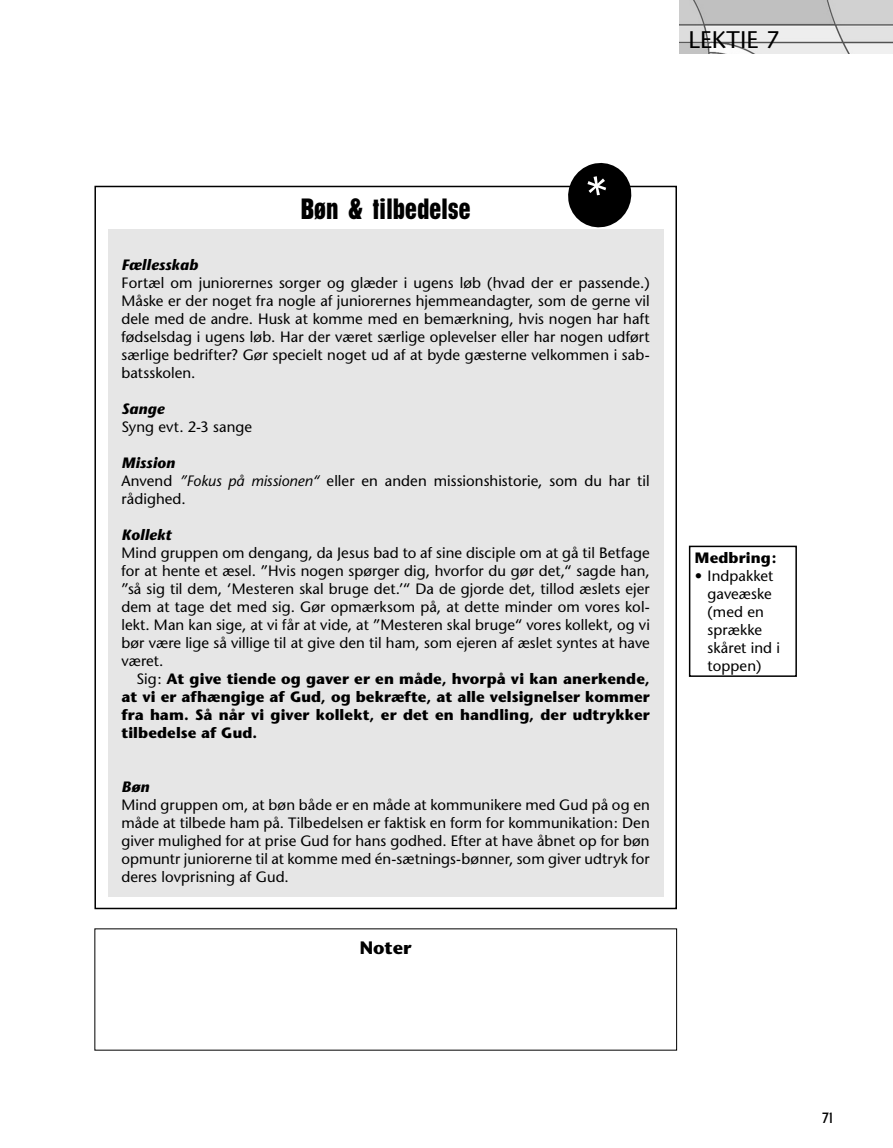
<style>
.page{position:relative;width:893px;height:1148px;background:#fff}
.page>*{position:absolute;margin:0;border:0;box-sizing:border-box;transform-origin:0 0}
.t1{font:700 condensed 27px "Placard";color:#000}
.t2{font:24px "Stone Sans";color:#000}
.t3{font:700 18px "Stone Sans";color:#000}
.t4{font:15px/18px "Stone Sans";letter-spacing:.005em;color:#000;text-align:justify}
.t5{font:700 15px/18px "Stone Sans";letter-spacing:.01em;color:#000;text-align:justify}
.t6{font:italic 700 15px "Stone Sans";letter-spacing:.01em;color:#000}
.t7{font:700 15px "New Garden";color:#000}
.s1{font-weight:700;font-style:italic}
.s2{font-style:italic}
.s3{font-weight:400}
</style>
<div class="page">
<img style="left:679px;top:0;width:214px;height:54px">
<div style="left:108px;top:229px;width:555px;height:668px;background:#e6e6e6"></div>
<div style="left:689px;top:546px;width:108px;height:131px;border:2px solid #000"></div>
<svg style="left:565px;top:162px;width:69px;height:66px"></svg>
<h2 class="t2" style="left:688px;top:30px;width:93px">LEKTIE 7</h2>
<h1 class="t1" style="left:301px;top:198px;width:172px">Bøn &amp; tilbedelse</h1>
<p class="t6" style="left:121px;top:259px;width:78px">Fællesskab</p>
<p class="t4" style="left:121px;top:275px;width:530px">Fortæl om juniorernes sorger og glæder i ugens løb (hvad der er passende.)<br>Måske er der noget fra nogle af juniorernes hjemmeandagter, som de gerne vil dele med de andre. Husk at komme med en bemærkning, hvis nogen har haft fødselsdag i ugens løb. Har der været særlige oplevelser eller har nogen udført særlige bedrifter? Gør specielt noget ud af at byde gæsterne velkommen i sab&shy;batsskolen.</p>
<p class="t6" style="left:121px;top:403px;width:45px">Sange</p>
<p class="t4" style="left:121px;top:419px;width:132px">Syng evt. 2-3 sange</p>
<p class="t4" style="left:121px;top:455px;width:530px;text-align:left"><span class="s1">Mission<br></span>Anvend <span class="s2">”Fokus på missionen“</span> eller en anden missionshistorie, som du har til rådighed.</p>
<p class="t6" style="left:121px;top:529px;width:52px">Kollekt</p>
<p class="t4" style="left:121px;top:545px;width:530px">Mind gruppen om dengang, da Jesus bad to af sine disciple om at gå til Betfage for at hente et æsel. ”Hvis nogen spørger dig, hvorfor du gør det,“ sagde han, ”så sig til dem, ‘Mesteren skal bruge det.’“ Da de gjorde det, tillod æslets ejer dem at tage det med sig. Gør opmærksom på, at dette minder om vores kol&shy;lekt. Man kan sige, at vi får at vide, at ”Mesteren skal bruge“ vores kollekt, og vi bør være lige så villige til at give den til ham, som ejeren af æslet syntes at have været.</p>
<p class="t5" style="left:121px;top:671px;width:530px;text-indent:15px"><span class="s3">Sig:</span> At give tiende og gaver er en måde, hvorpå vi kan anerkende, at vi er afhængige af Gud, og bekræfte, at alle velsignelser kommer fra ham. Så når vi giver kollekt, er det en handling, der udtrykker tilbedelse af Gud.</p>
<p class="t6" style="left:121px;top:781px;width:29px">Bøn</p>
<p class="t4" style="left:121px;top:797px;width:530px">Mind gruppen om, at bøn både er en måde at kommunikere med Gud på og en måde at tilbede ham på. Tilbedelsen er faktisk en form for kommunikation: Den giver mulighed for at prise Gud for hans godhed. Efter at have åbnet op for bøn opmuntr juniorerne til at komme med én-sætnings-bønner, som giver udtryk for deres lovprisning af Gud.</p>
<p class="t3" style="left:360px;top:941px;width:53px">Noter</p>
<p class="t5" style="left:695px;top:550px;width:83px">Medbring:</p>
<p class="t4" style="left:708px;top:568px;width:74px;text-align:left;text-indent:-13px">• Indpakket gaveæske (med en sprække skåret ind i toppen)</p>
<p class="t7" style="left:822px;top:1112px;width:13px">71</p>
</div>
